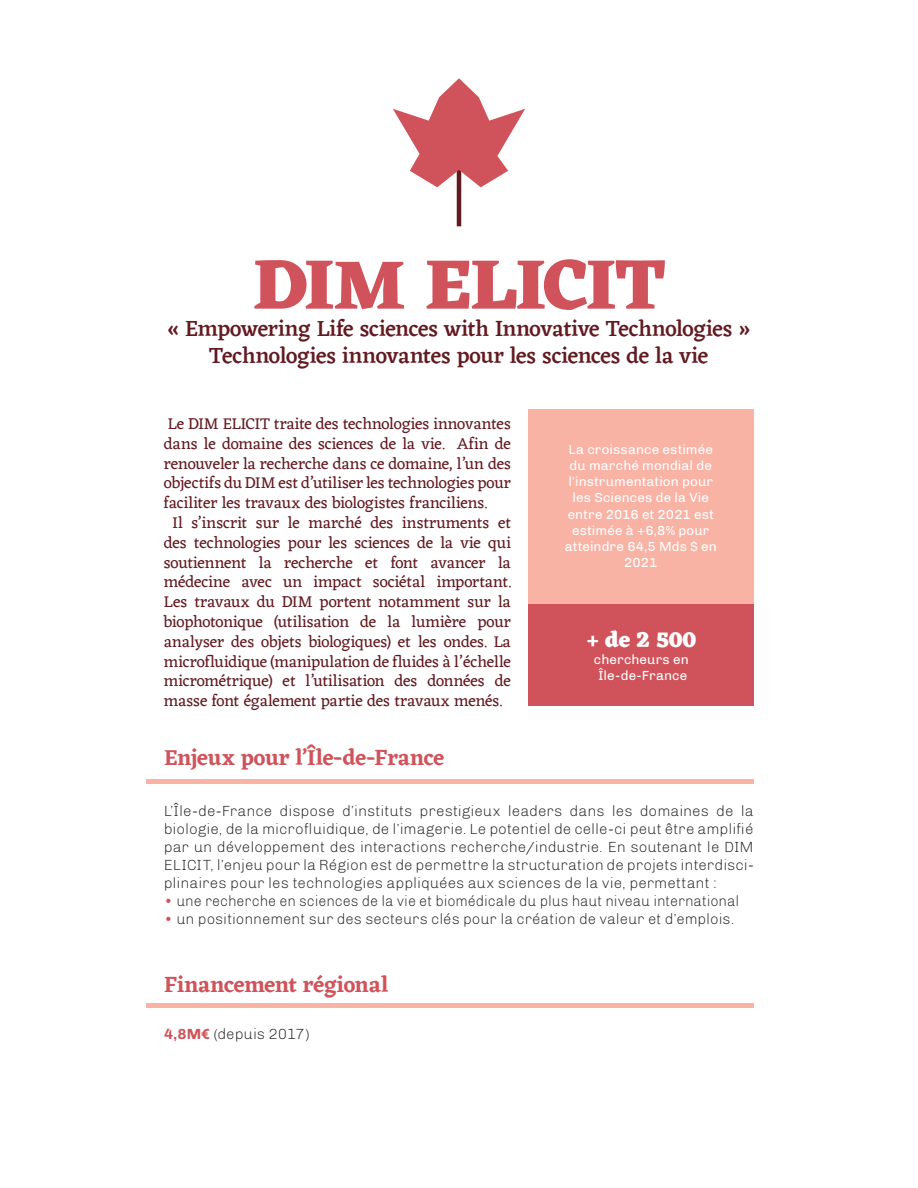
<style>
.page{position:relative;width:918px;height:1188px;background:#fff}
.page>*{position:absolute;margin:0;border:0;box-sizing:border-box;transform-origin:0 0}
.t1{font:800 72px "Eczar";letter-spacing:-.025em;color:#d0535b}
.t2{font:500 22.5px/27px "Eczar";letter-spacing:-.01em;color:#621a21;text-align:center}
.t3{font:600 22.5px "Eczar";letter-spacing:-.015em;color:#d0535b}
.t4{font:800 22.5px "Eczar";color:#fff}
.t5{font:16.5px "Eczar";letter-spacing:-.01em;color:#621a21}
.t6{font:300 15px/18px "Chivo";letter-spacing:.005em;color:#231f20;text-align:justify}
.t7{font:300 15px "Chivo";letter-spacing:.005em;color:#231f20;scale:.94 1}
.t8{font:13.5px/16.2px "Chivo";letter-spacing:.01em;color:#fff;text-align:center}
.s1{color:#d0535b}
.s2{font-weight:700;color:#d0535b}
</style>
<div class="page">
<div style="left:529px;top:410px;width:225px;height:194px;background:#f9b3a5"></div>
<div style="left:529px;top:604px;width:225px;height:102px;background:#d0535b"></div>
<hr style="left:146px;top:780px;width:608px;height:4px;background:#f9b3a5">
<hr style="left:146px;top:1003px;width:608px;height:4px;background:#f9b3a5">
<hr style="left:457px;top:170px;width:4px;height:56px;background:#621a21">
<svg style="left:393px;top:78px;width:132px;height:109px"></svg>
<h1 class="t1" style="left:253px;top:242px;width:414px">DIM ELICIT</h1>
<h2 class="t2" style="left:167px;top:314px;width:585px">« Empowering Life sciences with Innovative Technologies »<br>Technologies innovantes pour les sciences de la vie</h2>
<p class="t5" style="left:168px;top:412px;width:345px">Le DIM ELICIT traite des technologies innovantes</p>
<p class="t5" style="left:164px;top:432px;width:349px">dans le domaine des sciences de la vie. Afin de</p>
<p class="t5" style="left:164px;top:452px;width:349px">renouveler la recherche dans ce domaine, l’un des</p>
<p class="t5" style="left:164px;top:472px;width:349px">objectifs du DIM est d’utiliser les technologies pour</p>
<p class="t5" style="left:164px;top:491px;width:325px">faciliter les travaux des biologistes franciliens.</p>
<p class="t5" style="left:173px;top:511px;width:340px">Il s’inscrit sur le marché des instruments et</p>
<p class="t5" style="left:164px;top:531px;width:349px">des technologies pour les sciences de la vie qui</p>
<p class="t5" style="left:164px;top:551px;width:349px">soutiennent la recherche et font avancer la</p>
<p class="t5" style="left:164px;top:571px;width:349px">médecine avec un impact sociétal important.</p>
<p class="t5" style="left:164px;top:590px;width:349px">Les travaux du DIM portent notamment sur la</p>
<p class="t5" style="left:164px;top:610px;width:349px">biophotonique (utilisation de la lumière pour</p>
<p class="t5" style="left:164px;top:630px;width:349px">analyser des objets biologiques) et les ondes. La</p>
<p class="t5" style="left:164px;top:650px;width:349px">microfluidique (manipulation de fluides à l’échelle</p>
<p class="t5" style="left:164px;top:670px;width:349px">micrométrique) et l’utilisation des données de</p>
<p class="t5" style="left:164px;top:689px;width:340px">masse font également partie des travaux menés.</p>
<p class="t8" style="left:565px;top:441px;width:153px">La croissance estimée du marché mondial de l’instrumentation pour les Sciences de la Vie entre 2016 et 2021 est estimée à +6,8% pour atteindre 64,5 Mds $ en<br>2021</p>
<h2 class="t4" style="left:586px;top:626px;width:111px">+ de 2 500</h2>
<p class="t8" style="left:594px;top:651px;width:96px">chercheurs en<br>Île-de-France</p>
<h2 class="t3" style="left:164px;top:744px;width:282px">Enjeux pour l’Île-de-France</h2>
<p class="t6" style="left:164px;top:802px;width:591px">L’Île-de-France dispose d’instituts prestigieux leaders dans les domaines de la biologie, de la microfluidique, de l’imagerie. Le potentiel de celle-ci peut être amplifié par un développement des interactions recherche/industrie. En soutenant le DIM ELICIT, l’enjeu pour la Région est de permettre la structuration de projets interdisci&shy;plinaires pour les technologies appliquées aux sciences de la vie, permettant :</p>
<p class="t7" style="left:164px;top:892px;width:614px"><span class="s1">•</span> une recherche en sciences de la vie et biomédicale du plus haut niveau international</p>
<p class="t6" style="left:164px;top:910px;width:572px"><span class="s1">•</span> un positionnement sur des secteurs clés pour la création de valeur et d’emplois.</p>
<h2 class="t3" style="left:164px;top:971px;width:226px">Financement régional</h2>
<p class="t6" style="left:164px;top:1025px;width:147px"><span class="s2">4,8M€</span> (depuis 2017)</p>
</div>
